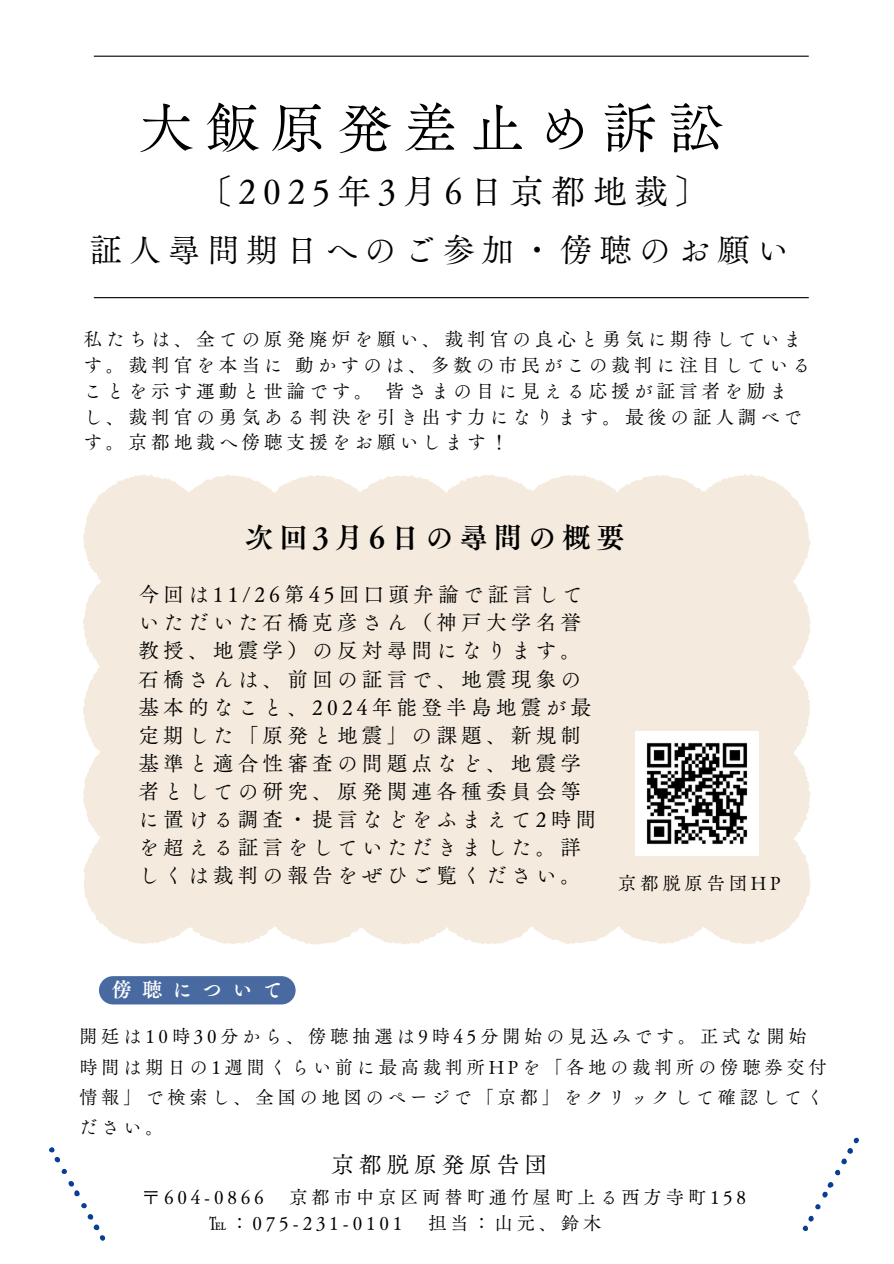
<style>
.page{position:relative;width:894px;height:1264px;background:#fff}
.page>*{position:absolute;margin:0;border:0;box-sizing:border-box;transform-origin:0 0}
.t1{font:55.2px "Canva Tsuku A Old Min Pr 6 N R";letter-spacing:.2em;color:#000}
.t2{font:34.35px "Canva Tsuku A Old Min Pr 6 N R";letter-spacing:.2em;color:#000}
.t3{font:32.7px "Canva Tsuku A Old Min Pr 6 N R";letter-spacing:.2em;color:#000}
.t4{font:28.5px "Canva Tsuku A Old Min Pr 6 N B";letter-spacing:.2em;color:#000}
.t5{font:22.95px "Canva Tsuku A Old Min Pr 6 N R";letter-spacing:.2em;color:#000}
.t6{font:20.7px/28.2px "Canva Tsuku A Old Min Pr 6 N R";letter-spacing:.2em;color:#000}
.t7{font:20.25px "Canva Tsuku A Old Min Pr 6 N B";letter-spacing:.49em;color:#fff}
.t8{font:18.75px/25.8px "Canva Tsuku A Old Min Pr 6 N R";letter-spacing:.2em;color:#000}
.t9{font:18.45px "Canva Tsuku A Old Min Pr 6 N R";letter-spacing:.2em;color:#000}
.t10{font:18.3px/30.3px "Canva Tsuku A Old Min Pr 6 N R";letter-spacing:.2em;color:#000}
</style>
<div class="page">
<div style="left:83px;top:474px;width:727px;height:470px;background:#f4eadd"></div>
<svg style="left:49px;top:1147px;width:57px;height:94px"></svg>
<svg style="left:802px;top:1137px;width:57px;height:94px"></svg>
<hr style="left:94px;top:297px;width:714px;height:1px;background:#000">
<hr style="left:94px;top:56px;width:714px;height:1px;background:#000">
<img style="left:634px;top:731px;width:124px;height:124px">
<div style="left:99px;top:976px;width:196px;height:28px;background:#496aa0"></div>
<h1 class="t1" style="left:138px;top:100px;width:586px">大飯原発差止め訴訟</h1>
<h2 class="t2" style="left:197px;top:173px;width:513px">〔2025年3月 6日 京都地裁〕</h2>
<p class="t3" style="left:89px;top:233px;width:700px">証人尋問期日 へのご参加・傍聴のお願い</p>
<h2 class="t8" style="left:83px;top:326px;width:728px">私たちは、全ての原発廃炉を願い、裁判官の良心と勇気に期待しています。裁判官を本当に 動かすのは、多数の市民がこの裁判に注目 していることを示す運動と世論です。 皆さまの目 に見える応援が証言者を励まし、裁判官の勇気ある判決を引き出す力になります。最後の証人調べです。京都地裁へ傍聴支援をお願いします！</h2>
<p class="t4" style="left:245px;top:523px;width:381px">次回3月 6日の尋問の概要</p>
<p class="t6" style="left:138px;top:580px;width:459px">今回は11/26第45回口頭弁論で証言していただいた石橋克彦さん（神戸大学名誉教授、地震学）の反対尋問になります。石橋さんは、前回の証言で、地震現象の基本的なこと、2024年能登半島地震が最定期した「原発と地震」の課題、新規制基準と適合性審査の問題点など、地震学者としての研究、原発関連各種委員会等に置ける調査・提言などをふまえて2時間を超える証言をしていただきました。詳しくは裁判の報告をぜひご覧ください。</p>
<h5 class="t9" style="left:618px;top:873px;width:164px">京都脱原告団HP</h5>
<h4 class="t7" style="left:112px;top:979px;width:172px">傍聴について</h4>
<p class="t10" style="left:79px;top:1021px;width:748px">開廷は10時30分から、傍聴抽選は9時45分開始の見込みです。正式な開始時間は期日 の1週間くらい前に最高裁判所HPを「各地の裁判所の傍聴券交付情報」で検索し、全国の地図のページで「京都」をクリックして確認してください。</p>
<p class="t5" style="left:331px;top:1152px;width:217px">京都脱原発原告団</p>
<h3 class="t9" style="left:142px;top:1188px;width:123px">〒604-0866</h3>
<h3 class="t9" style="left:289px;top:1188px;width:458px">京都市中京区両替町通竹屋町上る西方寺町158</h3>
<h6 class="t9" style="left:208px;top:1213px;width:195px">℡：075-231-0101</h6>
<h6 class="t9" style="left:428px;top:1213px;width:174px">担当：山元、鈴木</h6>
</div>
